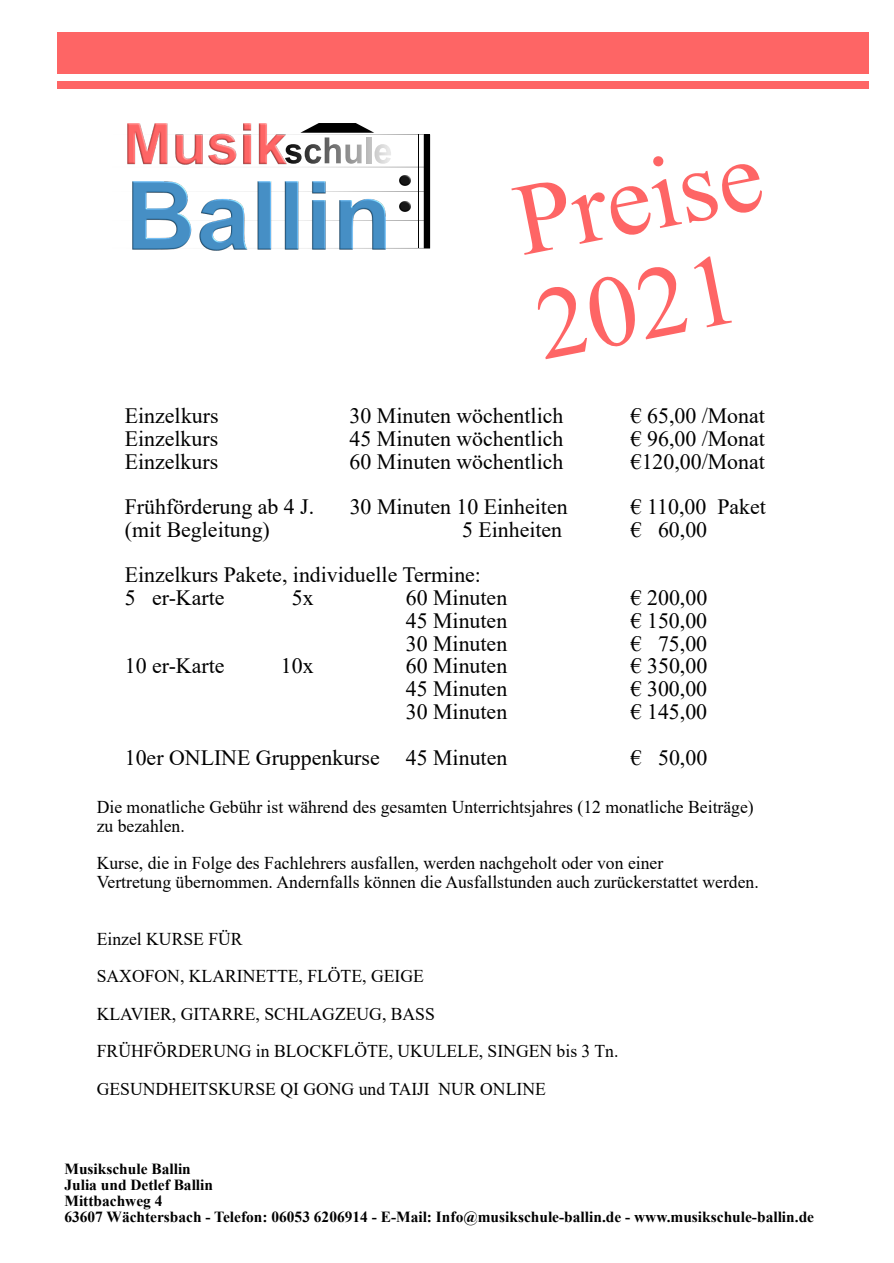
<style>
.page{position:relative;width:894px;height:1263px;background:#fff}
.page>*{position:absolute;margin:0;border:0;box-sizing:border-box;transform-origin:0 0}
.t1{font:102.15px/106.6px "Times New Roman";color:#fe6565}
.t2{font:21.9px/22.8px "Times New Roman";color:#000}
.t3{font:18px/37.5px "Times New Roman";color:#000}
.t4{font:700 15.45px/16px "Times New Roman";color:#000}
</style>
<div class="page">
<div style="left:57px;top:32px;width:811px;height:42px;background:#fe6565"></div>
<div style="left:57px;top:81px;width:811px;height:7px;background:#fe6565"></div>
<svg style="left:127px;top:123px;width:303px;height:126px"></svg>
<img style="left:133px;top:182px;width:252px;height:68px">
<h1 class="t1" style="left:508px;top:179px;width:251px;rotate:-11deg">Preise<br>2021</h1>
<p class="t2" style="left:125px;top:406px;width:95px">Einzelkurs</p>
<p class="t2" style="left:349px;top:406px;width:215px">30 Minuten wöchentlich</p>
<p class="t2" style="left:630px;top:406px;width:136px">€ 65,00 /Monat</p>
<p class="t2" style="left:125px;top:429px;width:95px">Einzelkurs</p>
<p class="t2" style="left:349px;top:429px;width:215px">45 Minuten wöchentlich</p>
<p class="t2" style="left:630px;top:429px;width:136px">€ 96,00 /Monat</p>
<p class="t2" style="left:125px;top:452px;width:95px">Einzelkurs</p>
<p class="t2" style="left:349px;top:452px;width:215px">60 Minuten wöchentlich</p>
<p class="t2" style="left:630px;top:452px;width:136px">€120,00/Monat</p>
<p class="t2" style="left:125px;top:497px;width:191px">Frühförderung ab 4 J.</p>
<p class="t2" style="left:349px;top:497px;width:219px">30 Minuten 10 Einheiten</p>
<p class="t2" style="left:630px;top:497px;width:137px">€ 110,00 Paket</p>
<p class="t2" style="left:125px;top:520px;width:146px">(mit Begleitung)</p>
<p class="t2" style="left:462px;top:520px;width:102px">5 Einheiten</p>
<p class="t2" style="left:630px;top:520px;width:78px">€ 60,00</p>
<p class="t2" style="left:125px;top:566px;width:357px">Einzelkurs Pakete, individuelle Termine:<br>5 er-Karte</p>
<p class="t2" style="left:292px;top:588px;width:23px">5x</p>
<p class="t2" style="left:405px;top:588px;width:103px">60 Minuten</p>
<p class="t2" style="left:630px;top:588px;width:78px">€ 200,00</p>
<p class="t2" style="left:405px;top:611px;width:103px">45 Minuten</p>
<p class="t2" style="left:630px;top:611px;width:78px">€ 150,00</p>
<p class="t2" style="left:405px;top:634px;width:103px">30 Minuten</p>
<p class="t2" style="left:630px;top:634px;width:78px">€ 75,00</p>
<p class="t2" style="left:125px;top:657px;width:101px">10 er-Karte</p>
<p class="t2" style="left:281px;top:657px;width:34px">10x</p>
<p class="t2" style="left:405px;top:657px;width:103px">60 Minuten</p>
<p class="t2" style="left:630px;top:657px;width:78px">€ 350,00</p>
<p class="t2" style="left:405px;top:680px;width:103px">45 Minuten</p>
<p class="t2" style="left:630px;top:680px;width:78px">€ 300,00</p>
<p class="t2" style="left:405px;top:702px;width:103px">30 Minuten</p>
<p class="t2" style="left:630px;top:702px;width:78px">€ 145,00</p>
<p class="t2" style="left:125px;top:748px;width:384px">10er ONLINE Gruppenkurse 45 Minuten</p>
<p class="t2" style="left:630px;top:748px;width:78px">€ 50,00</p>
<p class="t3" style="left:97px;top:799px;width:658px;line-height:18.8px">Die monatliche Gebühr ist während des gesamten Unterrichtsjahres (12 monatliche Beiträge) zu bezahlen.</p>
<p class="t3" style="left:97px;top:856px;width:663px;line-height:18.8px">Kurse, die in Folge des Fachlehrers ausfallen, werden nachgeholt oder von einer<br>Vertretung übernommen. Andernfalls können die Ausfallstunden auch zurückerstattet werden.</p>
<p class="t3" style="left:97px;top:921px;width:523px">Einzel KURSE FÜR<br>SAXOFON, KLARINETTE, FLÖTE, GEIGE<br>KLAVIER, GITARRE, SCHLAGZEUG, BASS<br>FRÜHFÖRDERUNG in BLOCKFLÖTE, UKULELE, SINGEN bis 3 Tn.<br>GESUNDHEITSKURSE QI GONG und TAĲI NUR ONLINE</p>
<p class="t4" style="left:64px;top:1162px;width:750px">Musikschule Ballin<br>Julia und Detlef Ballin<br>Mittbachweg 4<br>63607 Wächtersbach - Telefon: 06053 6206914 - E-Mail: Info@musikschule-ballin.de - www.musikschule-ballin.de</p>
</div>
